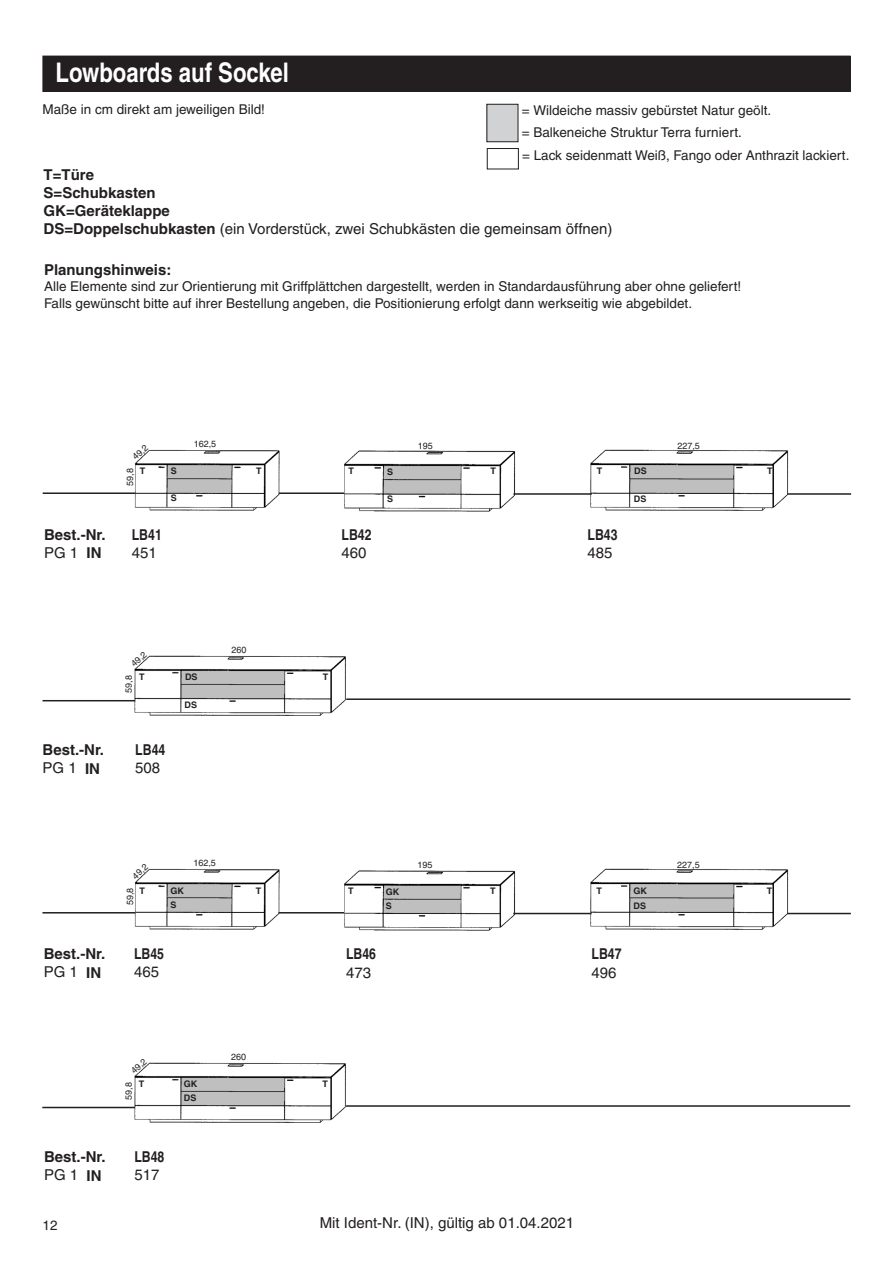
<style>
.page{position:relative;width:893px;height:1263px;background:#fff}
.page>*{position:absolute;margin:0;border:0;box-sizing:border-box;transform-origin:0 0}
.t1{font:700 condensed 27px "Helvetica LT";color:#fff}
.t2{font:700 15px/18px "Helvetica";color:#231f20}
.t3{font:15px "Helvetica";color:#231f20}
.t4{font:700 condensed 15px "Helvetica LT";color:#231f20}
.t5{font:13.5px/21.6px "Helvetica";color:#231f20}
.t6{font:9px "Helvetica";color:#231f20}
.t7{font:700 9px "Helvetica";color:#231f20}
.s1{font-weight:400}
</style>
<div class="page">
<img style="left:590px;top:449px;width:199px;height:62px">
<img style="left:344px;top:450px;width:172px;height:62px">
<img style="left:134px;top:449px;width:146px;height:62px">
<div style="left:43px;top:56px;width:807px;height:35px;background:#231f20"></div>
<div style="left:43px;top:56px;width:807px;height:36px;border:1px solid #231f20"></div>
<hr style="left:43px;top:492px;width:92px;height:2px;background:#231f20">
<hr style="left:279px;top:492px;width:65px;height:2px;background:#231f20">
<hr style="left:513px;top:493px;width:79px;height:2px;background:#231f20">
<hr style="left:787px;top:493px;width:64px;height:2px;background:#231f20">
<div style="left:487px;top:148px;width:32px;height:21px;border:1px solid #231f20"></div>
<div style="left:487px;top:104px;width:31px;height:38px;background:#d1d2d4"></div>
<div style="left:486px;top:104px;width:32px;height:38px;border:1px solid #231f20"></div>
<img style="left:113px;top:655px;width:233px;height:61px">
<hr style="left:43px;top:700px;width:92px;height:1px;background:#231f20">
<hr style="left:346px;top:698px;width:504px;height:2px;background:#231f20">
<img style="left:588px;top:868px;width:202px;height:62px">
<img style="left:340px;top:870px;width:178px;height:61px">
<img style="left:132px;top:868px;width:149px;height:62px">
<hr style="left:42px;top:912px;width:93px;height:1px;background:#231f20">
<hr style="left:279px;top:912px;width:65px;height:1px;background:#231f20">
<hr style="left:513px;top:913px;width:78px;height:1px;background:#231f20">
<hr style="left:787px;top:913px;width:64px;height:1px;background:#231f20">
<img style="left:113px;top:1062px;width:233px;height:61px">
<hr style="left:42px;top:1107px;width:93px;height:1px;background:#231f20">
<hr style="left:346px;top:1105px;width:504px;height:2px;background:#231f20">
<h1 class="t1" style="left:56px;top:56px;width:235px">Lowboards auf Sockel</h1>
<p class="t5" style="left:43px;top:99px;width:224px">Maße in cm direkt am jeweiligen Bild!</p>
<p class="t5" style="left:522px;top:100px;width:251px">= Wildeiche massiv gebürstet Natur geölt. = Balkeneiche Struktur Terra furniert.</p>
<p class="t5" style="left:522px;top:144px;width:329px">= Lack seidenmatt Weiß, Fango oder Anthrazit lackiert.</p>
<p class="t2" style="left:44px;top:166px;width:570px">T=Türe<br>S=Schubkasten<br>GK=Geräteklappe<br>DS=Doppelschubkasten <span class="s1">(ein Vorderstück, zwei Schubkästen die gemeinsam öffnen)</span></p>
<p class="t2" style="left:44px;top:261px;width:129px">Planungshinweis:</p>
<p class="t5" style="left:44px;top:278px;width:699px;line-height:16.2px">Alle Elemente sind zur Orientierung mit Griffplättchen dargestellt, werden in Standardausführung aber ohne geliefert!<br>Falls gewünscht bitte auf ihrer Bestellung angeben, die Positionierung erfolgt dann werkseitig wie abgebildet.</p>
<p class="t6" style="left:130px;top:454px;width:19px;rotate:-42deg">49,2</p>
<p class="t6" style="left:194px;top:438px;width:24px">162,5</p>
<p class="t6" style="left:418px;top:440px;width:17px">195</p>
<p class="t6" style="left:677px;top:440px;width:24px">227,5</p>
<p class="t2" style="left:44px;top:525px;width:63px">Best.-Nr.<br><span class="s1">PG 1</span> IN</p>
<p class="t7" style="left:171px;top:466px;width:8px">S</p>
<p class="t7" style="left:634px;top:466px;width:14px">DS</p>
<p class="t7" style="left:140px;top:466px;width:7px">T</p>
<p class="t7" style="left:256px;top:466px;width:7px">T</p>
<p class="t7" style="left:348px;top:466px;width:7px">T</p>
<p class="t7" style="left:490px;top:466px;width:7px">T</p>
<p class="t7" style="left:597px;top:466px;width:7px">T</p>
<p class="t7" style="left:767px;top:466px;width:7px">T</p>
<p class="t7" style="left:171px;top:492px;width:8px">S</p>
<p class="t7" style="left:387px;top:466px;width:8px">S</p>
<p class="t6" style="left:125px;top:486px;width:19px;rotate:-90deg">59,8</p>
<p class="t7" style="left:387px;top:493px;width:8px">S</p>
<p class="t7" style="left:634px;top:493px;width:14px">DS</p>
<p class="t4" style="left:132px;top:525px;width:32px">LB41</p>
<p class="t3" style="left:132px;top:544px;width:27px">451</p>
<p class="t4" style="left:341px;top:525px;width:32px">LB42</p>
<p class="t3" style="left:341px;top:544px;width:27px">460</p>
<p class="t4" style="left:587px;top:525px;width:32px">LB43</p>
<p class="t3" style="left:587px;top:544px;width:27px">485</p>
<p class="t2" style="left:43px;top:740px;width:63px">Best.-Nr.<br><span class="s1">PG 1</span> IN</p>
<p class="t6" style="left:231px;top:644px;width:17px">260</p>
<p class="t6" style="left:129px;top:661px;width:19px;rotate:-42deg">49,2</p>
<p class="t6" style="left:124px;top:693px;width:19px;rotate:-90deg">59,8</p>
<p class="t7" style="left:185px;top:671px;width:14px">DS</p>
<p class="t7" style="left:139px;top:671px;width:7px">T</p>
<p class="t7" style="left:323px;top:671px;width:7px">T</p>
<p class="t7" style="left:185px;top:699px;width:14px">DS</p>
<p class="t4" style="left:135px;top:740px;width:32px">LB44</p>
<p class="t3" style="left:135px;top:759px;width:27px">508</p>
<p class="t2" style="left:44px;top:944px;width:63px">Best.-Nr.<br><span class="s1">PG 1</span> IN</p>
<p class="t6" style="left:130px;top:873px;width:19px;rotate:-42deg">49,2</p>
<p class="t6" style="left:193px;top:858px;width:24px">162,5</p>
<p class="t6" style="left:418px;top:860px;width:17px">195</p>
<p class="t6" style="left:677px;top:860px;width:24px">227,5</p>
<p class="t7" style="left:171px;top:885px;width:15px">GK</p>
<p class="t7" style="left:634px;top:885px;width:15px">GK</p>
<p class="t7" style="left:140px;top:885px;width:7px">T</p>
<p class="t7" style="left:256px;top:885px;width:7px">T</p>
<p class="t7" style="left:348px;top:885px;width:7px">T</p>
<p class="t7" style="left:490px;top:885px;width:7px">T</p>
<p class="t7" style="left:597px;top:885px;width:7px">T</p>
<p class="t7" style="left:767px;top:885px;width:7px">T</p>
<p class="t7" style="left:171px;top:899px;width:8px">S</p>
<p class="t6" style="left:125px;top:905px;width:19px;rotate:-90deg">59,8</p>
<p class="t7" style="left:386px;top:886px;width:15px">GK</p>
<p class="t7" style="left:634px;top:900px;width:14px">DS</p>
<p class="t7" style="left:386px;top:900px;width:8px">S</p>
<p class="t4" style="left:134px;top:945px;width:32px">LB45</p>
<p class="t3" style="left:134px;top:963px;width:27px">465</p>
<p class="t4" style="left:346px;top:945px;width:32px">LB46</p>
<p class="t3" style="left:346px;top:964px;width:27px">473</p>
<p class="t4" style="left:591px;top:945px;width:32px">LB47</p>
<p class="t3" style="left:591px;top:964px;width:27px">496</p>
<p class="t2" style="left:44px;top:1147px;width:63px">Best.-Nr.<br><span class="s1">PG 1</span> IN</p>
<p class="t5" style="left:43px;top:1215px;width:17px">12</p>
<p class="t6" style="left:231px;top:1051px;width:17px">260</p>
<p class="t6" style="left:129px;top:1068px;width:19px;rotate:-42deg">49,2</p>
<p class="t6" style="left:123px;top:1099px;width:19px;rotate:-90deg">59,8</p>
<p class="t7" style="left:139px;top:1078px;width:7px">T</p>
<p class="t7" style="left:322px;top:1078px;width:7px">T</p>
<p class="t7" style="left:184px;top:1078px;width:15px">GK</p>
<p class="t7" style="left:184px;top:1093px;width:14px">DS</p>
<p class="t4" style="left:134px;top:1147px;width:32px">LB48</p>
<p class="t3" style="left:134px;top:1166px;width:27px">517</p>
<p class="t3" style="left:320px;top:1214px;width:256px">Mit Ident-Nr. (IN), gültig ab 01.04.2021</p>
</div>
